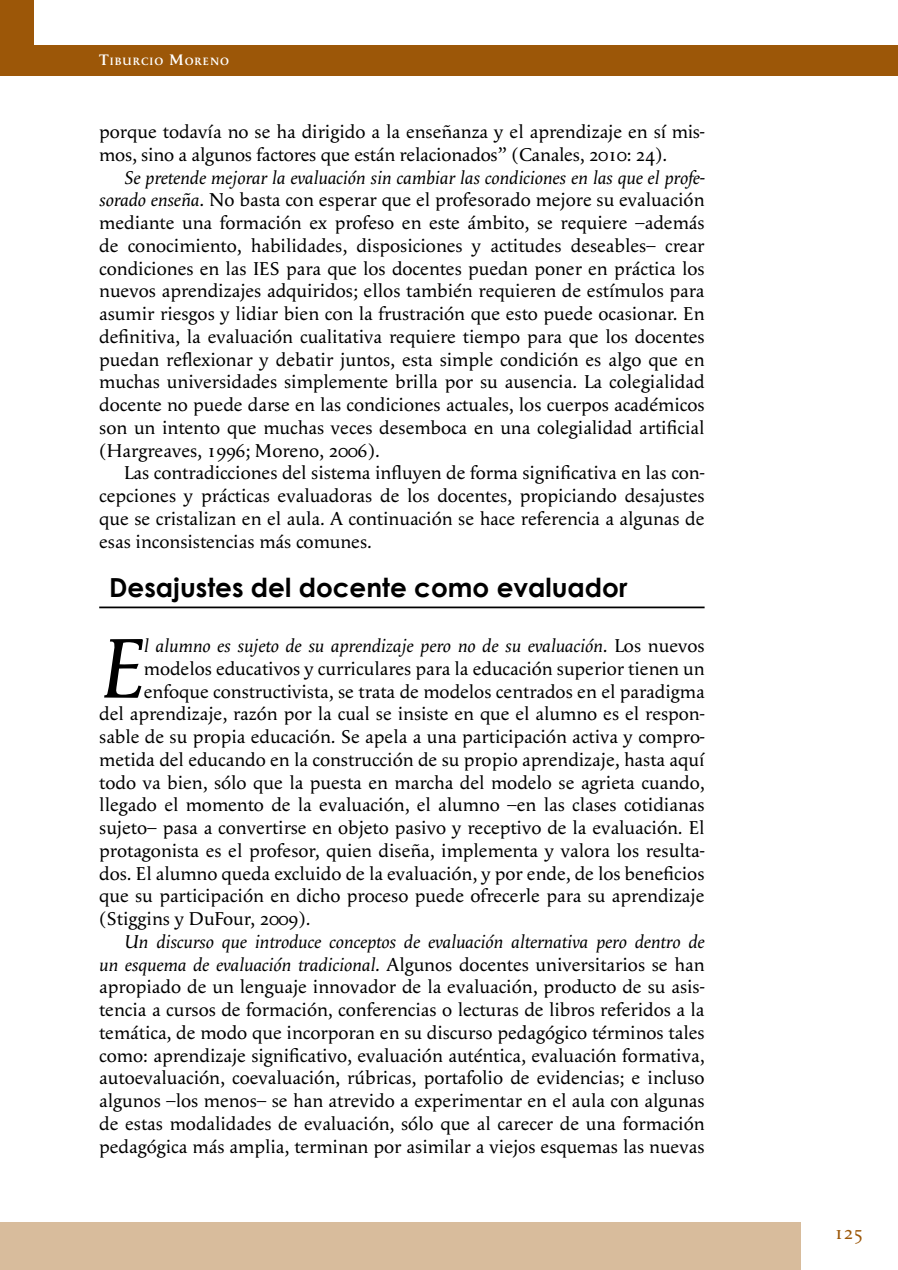
<style>
.page{position:relative;width:898px;height:1270px;background:#fff}
.page>*{position:absolute;margin:0;border:0;box-sizing:border-box;transform-origin:0 0}
.t1{font:italic 87.5px "Apolline";color:#000}
.t2{font:700 26.25px "Century Gothic";color:#000}
.t3{font:19.25px/22.8px "Apolline";color:#000;text-align:justify}
.t4{font:italic 19.25px "Apolline";color:#000}
.t5{font:19.25px "Apolline";color:#9c5708}
.t6{font:600 11.03px "Apolline";letter-spacing:.085em;color:#fff}
.s1{font-size:15.75px}
.s2{font-style:italic}
.s3{font-style:normal}
</style>
<div class="page">
<div style="left:0;top:0;width:33px;height:75px;background:#9c5708"></div>
<hr style="left:99px;top:606px;width:605px;height:2px;background:#000">
<div style="left:0;top:1222px;width:801px;height:48px;background:#d8bc9c"></div>
<div style="left:33px;top:45px;width:865px;height:30px;background:#9c5708"></div>
<p class="t6" style="left:99px;top:55px;width:131px"><span class="s1">T</span>IBURCIO <span class="s1">M</span>ORENO</p>
<p class="t3" style="left:99px;top:120px;width:607px">porque todavía no se ha dirigido a la enseñanza y el aprendizaje en sí mis&shy;mos, sino a algunos factores que están relacionados” (Canales, 2010: 24).</p>
<p class="t3" style="left:99px;top:166px;width:607px;text-indent:25px"><span class="s2">Se pretende mejorar la evaluación sin cambiar las condiciones en las que el profe&shy;sorado enseña</span>. No basta con esperar que el profesorado mejore su evaluación mediante una formación ex profeso en este ámbito, se requiere –además de conocimiento, habilidades, disposiciones y actitudes deseables– crear condiciones en las IES para que los docentes puedan poner en práctica los nuevos aprendizajes adquiridos; ellos también requieren de estímulos para asumir riesgos y lidiar bien con la frustración que esto puede ocasionar. En definitiva, la evaluación cualitativa requiere tiempo para que los docentes puedan reflexionar y debatir juntos, esta simple condición es algo que en muchas universidades simplemente brilla por su ausencia. La colegialidad docente no puede darse en las condiciones actuales, los cuerpos académicos son un intento que muchas veces desemboca en una colegialidad artificial (Hargreaves, 1996; Moreno, 2006).</p>
<p class="t3" style="left:99px;top:462px;width:607px;text-indent:25px">Las contradicciones del sistema influyen de forma significativa en las con&shy;cepciones y prácticas evaluadoras de los docentes, propiciando desajustes que se cristalizan en el aula. A continuación se hace referencia a algunas de esas inconsistencias más comunes.</p>
<h2 class="t2" style="left:109px;top:571px;width:520px">Desajustes del docente como evaluador</h2>
<h1 class="t1" style="left:99px;top:617px;width:46px">E</h1>
<p class="t4" style="left:144px;top:634px;width:562px">l alumno es sujeto de su aprendizaje pero no de su evaluación<span class="s3">. Los nuevos</span></p>
<p class="t3" style="left:144px;top:657px;width:562px">modelos educativos y curriculares para la educación superior tienen un</p>
<p class="t3" style="left:144px;top:680px;width:562px">enfoque constructivista, se trata de modelos centrados en el paradigma</p>
<p class="t3" style="left:99px;top:703px;width:607px">del aprendizaje, razón por la cual se insiste en que el alumno es el respon-</p>
<p class="t3" style="left:99px;top:725px;width:607px">sable de su propia educación. Se apela a una participación activa y compro-</p>
<p class="t3" style="left:99px;top:748px;width:607px">metida del educando en la construcción de su propio aprendizaje, hasta aquí</p>
<p class="t3" style="left:99px;top:771px;width:607px">todo va bien, sólo que la puesta en marcha del modelo se agrieta cuando,</p>
<p class="t3" style="left:99px;top:794px;width:607px">llegado el momento de la evaluación, el alumno –en las clases cotidianas</p>
<p class="t3" style="left:99px;top:816px;width:607px">sujeto– pasa a convertirse en objeto pasivo y receptivo de la evaluación. El</p>
<p class="t3" style="left:99px;top:839px;width:607px">protagonista es el profesor, quien diseña, implementa y valora los resulta-</p>
<p class="t3" style="left:99px;top:862px;width:607px">dos. El alumno queda excluido de la evaluación, y por ende, de los beneficios</p>
<p class="t3" style="left:99px;top:885px;width:607px">que su participación en dicho proceso puede ofrecerle para su aprendizaje</p>
<p class="t3" style="left:99px;top:907px;width:213px">(Stiggins y DuFour, 2009).</p>
<p class="t3" style="left:99px;top:930px;width:607px;text-indent:25px"><span class="s2">Un discurso que introduce conceptos de evaluación alternativa pero dentro de un esquema de evaluación tradicional</span>. Algunos docentes universitarios se han apropiado de un lenguaje innovador de la evaluación, producto de su asis&shy;tencia a cursos de formación, conferencias o lecturas de libros referidos a la temática, de modo que incorporan en su discurso pedagógico términos tales como: aprendizaje significativo, evaluación auténtica, evaluación formativa, autoevaluación, coevaluación, rúbricas, portafolio de evidencias; e incluso algunos –los menos– se han atrevido a experimentar en el aula con algunas de estas modalidades de evaluación, sólo que al carecer de una formación pedagógica más amplia, terminan por asimilar a viejos esquemas las nuevas</p>
<p class="t5" style="left:834px;top:1221px;width:30px">125</p>
</div>
